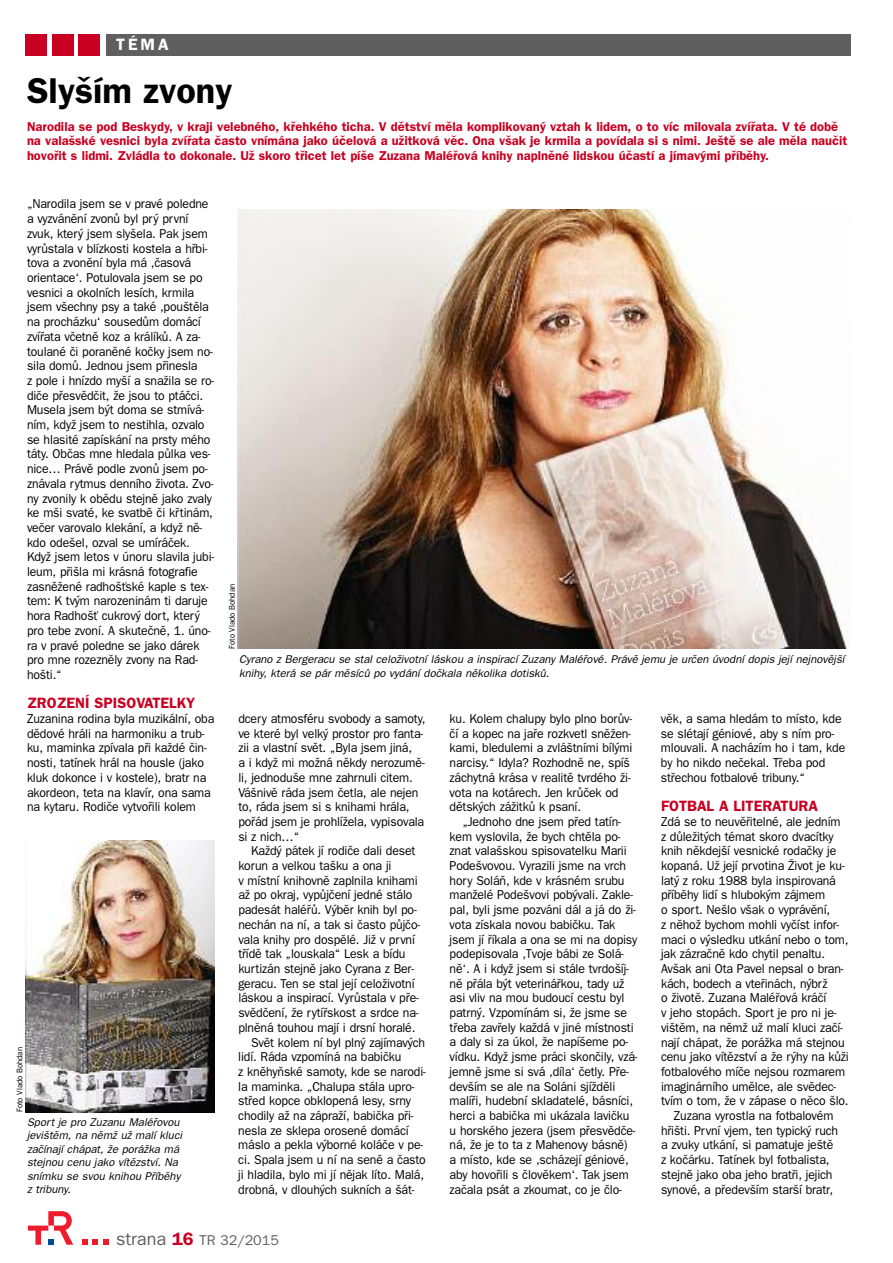
<style>
.page{position:relative;width:893px;height:1263px;background:#fff}
.page>*{position:absolute;margin:0;border:0;box-sizing:border-box;transform-origin:0 0}
.t1{font:600 36px "Franklin Gothic CE";color:#000}
.t2{font:600 16.5px "Franklin Gothic CE";color:#fff}
.t3{font:600 15px "Franklin Gothic CE";color:#c90021}
.t4{font:14.25px "Franklin Gothic CE";color:#5f5f5f}
.t5{font:12.9px/14.7px "Franklin Gothic CE";letter-spacing:-.01em;color:#000;scale:.95 1}
.t6{font:600 12.9px/14.7px "Franklin Gothic CE";color:#c90021}
.t7{font:italic 11.25px/13.5px "Franklin Gothic CE";color:#000}
.t8{font:8.25px "Franklin Gothic CE";color:#000;scale:.95 1}
.s1{font-size:18px}
.s2{font-weight:600;font-size:18px;color:#c90021}
</style>
<div class="page">
<svg style="left:28px;top:1211px;width:45px;height:34px"></svg>
<svg style="left:82px;top:1239px;width:5px;height:6px"></svg>
<svg style="left:93px;top:1239px;width:16px;height:6px"></svg>
<div style="left:106px;top:34px;width:744px;height:21px;background:#5f5f5f"></div>
<div style="left:26px;top:34px;width:21px;height:21px;background:#c90021"></div>
<div style="left:52px;top:34px;width:21px;height:21px;background:#c90021"></div>
<div style="left:79px;top:34px;width:21px;height:21px;background:#c90021"></div>
<img style="left:26px;top:841px;width:188px;height:271px">
<img style="left:238px;top:210px;width:610px;height:439px">
<p class="t2" style="left:116px;top:39px;width:54px">TÉMA</p>
<h1 class="t1" style="left:27px;top:78px;width:207px">Sly‰ím zvony</h1>
<p class="t6" style="left:27px;top:120px;width:822px">Narodila se pod Beskydy, v kraji velebného, kfiehkého ticha. V dûtství mûla komplikovan˘ vztah k lidem, o to víc milovala zvífiata. V té dobû na vala‰ské vesnici byla zvífiata ãasto vnímána jako úãelová a uÏitková vûc. Ona v‰ak je krmila a povídala si s nimi. Je‰tû se ale mûla nauãit hovofiit s lidmi. Zvládla to dokonale. UÏ skoro tfiicet let pí‰e Zuzana Maléfiová knihy naplnûné lidskou úãastí a jímav˘mi pfiíbûhy.</p>
<p class="t5" style="left:27px;top:198px;width:199px">„Narodila jsem se v pravé poledne a vyzvánûní zvonÛ byl pr˘ první zvuk, kter˘ jsem sly‰ela. Pak jsem vyrÛstala v blízkosti kostela a hfibi&shy;tova a zvonûní byla má ,ãasová orientace‘. Potulovala jsem se po vesnici a okolních lesích, krmila jsem v‰echny psy a také ,pou‰tûla na procházku‘ sousedÛm domácí zvífiata vãetnû koz a králíkÛ. A za&shy;toulané ãi poranûné koãky jsem no&shy;sila domÛ. Jednou jsem pfiinesla<br>z pole i hnízdo my‰í a snaÏila se ro&shy;diãe pfiesvûdãit, Ïe jsou to ptáãci.<br>Musela jsem b˘t doma se stmívá&shy;ním, kdyÏ jsem to nestihla, ozvalo se hlasité zapískání na prsty mého táty. Obãas mne hledala pÛlka ves&shy;nice… Právû podle zvonÛ jsem po&shy;znávala rytmus denního Ïivota. Zvo&shy;ny zvonily k obûdu stejnû jako zvaly ke m‰i svaté, ke svatbû ãi kfitinám, veãer varovalo klekání, a kdyÏ nû&shy;kdo ode‰el, ozval se umíráãek.<br>KdyÏ jsem letos v únoru slavila jubi&shy;leum, pfii‰la mi krásná fotografie zasnûÏené radho‰Èské kaple s tex&shy;tem: K tv˘m narozeninám ti daruje hora Radho‰È cukrov˘ dort, kter˘ pro tebe zvoní. A skuteãnû, 1. úno&shy;ra v pravé poledne se jako dárek pro mne rozeznûly zvony na Rad&shy;ho‰ti.“</p>
<p class="t3" style="left:27px;top:698px;width:170px">ZROZENÍ SPISOVATELKY</p>
<p class="t5" style="left:27px;top:712px;width:199px">Zuzanina rodina byla muzikální, oba dûdové hráli na harmoniku a trub&shy;ku, maminka zpívala pfii kaÏdé ãin&shy;nosti, tatínek hrál na housle (jako kluk dokonce i v kostele), bratr na akordeon, teta na klavír, ona sama na kytaru. Rodiãe vytvofiili kolem</p>
<p class="t5" style="left:238px;top:712px;width:199px">dcery atmosféru svobody a samoty, ve které byl velk˘ prostor pro fanta&shy;zii a vlastní svût. „Byla jsem jiná,<br>a i kdyÏ mi moÏná nûkdy nerozumû&shy;li, jednodu‰e mne zahrnuli citem.<br>Vá‰nivû ráda jsem ãetla, ale nejen to, ráda jsem si s knihami hrála, pofiád jsem je prohlíÏela, vypisovala si z nich…“</p>
<p class="t5" style="left:251px;top:845px;width:174px">KaÏd˘ pátek jí rodiãe dali deset</p>
<p class="t5" style="left:238px;top:859px;width:163px">korun a velkou ta‰ku a ona ji</p>
<p class="t5" style="left:238px;top:874px;width:190px">v místní knihovnû zaplnila knihami</p>
<p class="t5" style="left:238px;top:889px;width:185px">aÏ po okraj, vypÛjãení jedné stálo</p>
<p class="t5" style="left:238px;top:903px;width:189px">padesát haléfiÛ. V˘bûr knih byl po-</p>
<p class="t5" style="left:238px;top:918px;width:193px">nechán na ní, a tak si ãasto pÛjão-</p>
<p class="t5" style="left:238px;top:933px;width:187px">vala knihy pro dospûlé. JiÏ v první</p>
<p class="t5" style="left:238px;top:947px;width:177px">tfiídû tak „louskala“ Lesk a bídu</p>
<p class="t5" style="left:238px;top:962px;width:186px">kurtizán stejnû jako Cyrana z Ber-</p>
<p class="t5" style="left:238px;top:977px;width:187px">geracu. Ten se stal její celoÏivotní</p>
<p class="t5" style="left:238px;top:992px;width:192px">láskou a inspirací. VyrÛstala v pfie-</p>
<p class="t5" style="left:238px;top:1006px;width:191px">svûdãení, Ïe rytífiskost a srdce na-</p>
<p class="t5" style="left:238px;top:1021px;width:188px">plnûná touhou mají i drsní horalé.</p>
<p class="t5" style="left:251px;top:1036px;width:185px">Svût kolem ní byl pln˘ zajímav˘ch</p>
<p class="t5" style="left:238px;top:1050px;width:173px">lidí. Ráda vzpomíná na babiãku</p>
<p class="t5" style="left:238px;top:1065px;width:199px">z knûhyÀské samoty, kde se narodi-</p>
<p class="t5" style="left:238px;top:1080px;width:187px">la maminka. „Chalupa stála upro-</p>
<p class="t5" style="left:238px;top:1094px;width:183px">stfied kopce obklopená lesy, srny</p>
<p class="t5" style="left:238px;top:1109px;width:186px">chodily aÏ na zápraÏí, babiãka pfii-</p>
<p class="t5" style="left:238px;top:1124px;width:181px">nesla ze sklepa orosené domácí</p>
<p class="t5" style="left:238px;top:1139px;width:196px">máslo a pekla v˘borné koláãe v pe-</p>
<p class="t5" style="left:238px;top:1153px;width:199px">ci. Spala jsem u ní na senû a ãasto</p>
<p class="t5" style="left:238px;top:1168px;width:197px">ji hladila, bylo mi jí nûjak líto. Malá,</p>
<p class="t5" style="left:238px;top:1183px;width:187px">drobná, v dlouh˘ch sukních a ‰át-</p>
<p class="t8" style="left:229px;top:649px;width:70px;rotate:-90deg">Foto Vlado Bohdan</p>
<p class="t7" style="left:239px;top:654px;width:607px">Cyrano z Bergeracu se stal celoÏivotní láskou a inspirací Zuzany Maléfiové. Právû jemu je urãen úvodní dopis její nejnovûj‰í knihy, která se pár mûsícÛ po vydání doãkala nûkolika dotiskÛ.</p>
<p class="t5" style="left:450px;top:712px;width:194px">ku. Kolem chalupy bylo plno borÛv&shy;ãí a kopec na jafie rozkvetl snûÏen&shy;kami, bledulemi a zvlá‰tními bíl˘mi narcisy.“ Idyla? Rozhodnû ne, spí‰ záchytná krása v realitû tvrdého Ïi&shy;vota na kotárech. Jen krÛãek od dûtsk˘ch záÏitkÛ k psaní.</p>
<p class="t5" style="left:450px;top:815px;width:199px;text-indent:13px">„Jednoho dne jsem pfied tatín&shy;kem vyslovila, Ïe bych chtûla po&shy;znat vala‰skou spisovatelku Marii Pode‰vovou. Vyrazili jsme na vrch hory SoláÀ, kde v krásném srubu manÏelé Pode‰vovi pob˘vali. Zakle&shy;pal, byli jsme pozváni dál a já do Ïi&shy;vota získala novou babiãku. Tak jsem jí fiíkala a ona se mi na dopisy podepisovala ,Tvoje bábi ze Solá&shy;nû‘. A i kdyÏ jsem si stále tvrdo‰íj&shy;nû pfiála b˘t veterináfikou, tady uÏ asi vliv na mou budoucí cestu byl patrn˘. Vzpomínám si, Ïe jsme se tfieba zavfiely kaÏdá v jiné místnosti a daly si za úkol, Ïe napí‰eme po&shy;vídku. KdyÏ jsme práci skonãily, vzá&shy;jemnû jsme si svá ,díla‘ ãetly. Pfie&shy;dev‰ím se ale na Soláni sjíÏdûli malífii, hudební skladatelé, básníci, herci a babiãka mi ukázala laviãku u horského jezera (jsem pfiesvûdãe&shy;ná, Ïe je to ta z Mahenovy básnû)<br>a místo, kde se ,scházejí géniové, aby hovofiili s ãlovûkem‘. Tak jsem zaãala psát a zkoumat, co je ãlo-</p>
<p class="t5" style="left:661px;top:712px;width:196px">vûk, a sama hledám to místo, kde se slétají géniové, aby s ním pro&shy;mlouvali. A nacházím ho i tam, kde by ho nikdo neãekal. Tfieba pod stfiechou fotbalové tribuny.“</p>
<p class="t3" style="left:661px;top:801px;width:159px">FOTBAL A LITERATURA</p>
<p class="t5" style="left:661px;top:815px;width:190px">Zdá se to neuvûfiitelné, ale jedním</p>
<p class="t5" style="left:661px;top:830px;width:183px">z dÛleÏit˘ch témat skoro dvacítky</p>
<p class="t5" style="left:661px;top:845px;width:186px">knih nûkdej‰í vesnické rodaãky je</p>
<p class="t5" style="left:661px;top:859px;width:195px">kopaná. UÏ její prvotina Îivot je ku-</p>
<p class="t5" style="left:661px;top:874px;width:186px">lat˘ z roku 1988 byla inspirovaná</p>
<p class="t5" style="left:661px;top:889px;width:174px">pfiíbûhy lidí s hlubok˘m zájmem</p>
<p class="t5" style="left:661px;top:903px;width:180px">o sport. Ne‰lo v‰ak o vyprávûní,</p>
<p class="t5" style="left:661px;top:918px;width:189px">z nûhoÏ bychom mohli vyãíst infor-</p>
<p class="t5" style="left:661px;top:933px;width:199px">maci o v˘sledku utkání nebo o tom,</p>
<p class="t5" style="left:661px;top:947px;width:174px">jak zázraãnû kdo chytil penaltu.</p>
<p class="t5" style="left:661px;top:962px;width:194px">Av‰ak ani Ota Pavel nepsal o bran-</p>
<p class="t5" style="left:661px;top:977px;width:177px">kách, bodech a vtefiinách, n˘brÏ</p>
<p class="t5" style="left:661px;top:992px;width:176px">o Ïivotû. Zuzana Maléfiová kráãí</p>
<p class="t5" style="left:661px;top:1006px;width:186px">v jeho stopách. Sport je pro ni je-</p>
<p class="t5" style="left:661px;top:1021px;width:193px">vi‰tûm, na nûmÏ uÏ malí kluci zaãí-</p>
<p class="t5" style="left:661px;top:1036px;width:195px">nají chápat, Ïe poráÏka má stejnou</p>
<p class="t5" style="left:661px;top:1050px;width:199px">cenu jako vítûzství a Ïe r˘hy na kÛÏi</p>
<p class="t5" style="left:661px;top:1065px;width:195px">fotbalového míãe nejsou rozmarem</p>
<p class="t5" style="left:661px;top:1080px;width:186px">imaginárního umûlce, ale svûdec-</p>
<p class="t5" style="left:661px;top:1094px;width:199px">tvím o tom, Ïe v zápase o nûco ‰lo.</p>
<p class="t5" style="left:674px;top:1109px;width:170px">Zuzana vyrostla na fotbalovém</p>
<p class="t5" style="left:661px;top:1124px;width:188px">hfii‰ti. První vjem, ten typick˘ ruch</p>
<p class="t5" style="left:661px;top:1139px;width:183px">a zvuky utkání, si pamatuje je‰tû</p>
<p class="t5" style="left:661px;top:1153px;width:179px">z koãárku. Tatínek byl fotbalista,</p>
<p class="t5" style="left:661px;top:1168px;width:182px">stejnû jako oba jeho bratfii, jejich</p>
<p class="t5" style="left:661px;top:1183px;width:183px">synové, a pfiedev‰ím star‰í bratr,</p>
<p class="t8" style="left:17px;top:1112px;width:70px;rotate:-90deg">Foto Vlado Bohdan</p>
<p class="t7" style="left:27px;top:1116px;width:157px">Sport je pro Zuzanu Maléfiovou jevi‰tûm, na nûmÏ uÏ malí kluci zaãínají chápat, Ïe poráÏka má stejnou cenu jako vítûzství. Na snímku se svou knihou Pfiíbûhy z tribuny.</p>
<p class="t4" style="left:116px;top:1235px;width:164px"><span class="s1">strana</span> <span class="s2">16</span> TR 32/2015</p>
</div>
